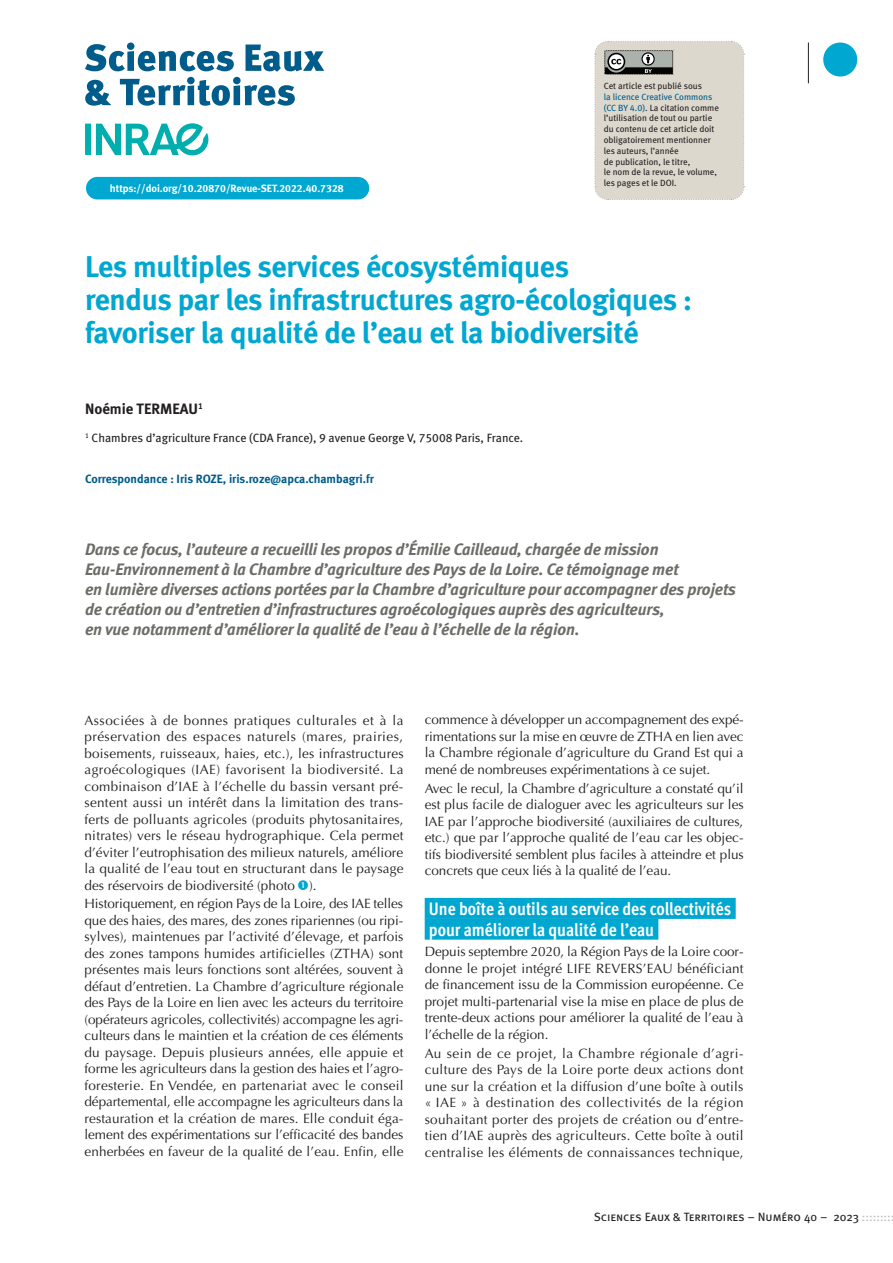
<style>
.page{position:relative;width:893px;height:1263px;background:#fff}
.page>*{position:absolute;margin:0;border:0;box-sizing:border-box;transform-origin:0 0}
.Titre_bleu{font:700 30px/33px "Meta Bold LF Roman";letter-spacing:-.01em;color:#00a7d1}
.H1_bleu{font:18px "Meta Cond OT Bold";color:#fff}
.H1_bleu_2e_ligne{font:18px "Meta Cond OT Bold";color:#fff}
.Chapeau{font:700 16.5px/19.8px "Meta Bold LF Italic";letter-spacing:-.005em;color:#6c6d67}
.Auteur{font:700 15px "Meta Bold LF Roman";color:#231f20}
.Texte_article{font:13.5px/16.5px "Optima";color:#231f20;text-align:justify}
.Affiliation_auteur{font:12px "Meta Book LF Roman";color:#231f20}
.Courriel_auteur_corr{font:700 12px "Meta Bold LF Roman";color:#005c8a}
.t1{font:12px "Meta Book Caps";color:#231f20}
.t2{font:700 10.5px "Meta Bold LF Roman";color:#fff}
.t3{font:9px/10.8px "Meta Book LF Roman";color:#231f20}
.s1{color:#005c8a}
.s2{color:#bcbdc0}
</style>
<div class="page">
<svg style="left:85px;top:43px;width:239px;height:63px"></svg>
<div style="left:85px;top:124px;width:6px;height:31px;background:#00afad"></div>
<svg style="left:96px;top:123px;width:112px;height:32px"></svg>
<div style="left:86px;top:177px;width:283px;height:22px;background:#00a7d1;border-radius:11px"></div>
<svg style="left:594px;top:41px;width:151px;height:159px;background:#d6d2c7"></svg>
<div style="left:823px;top:43px;width:34px;height:34px;background:#00a7d1;border-radius:50%"></div>
<hr style="left:808px;top:43px;width:1px;height:40px;background:#231f20">
<div style="left:425px;top:898px;width:311px;height:21px;background:#00a7d1"></div>
<div style="left:425px;top:919px;width:233px;height:21px;background:#00a7d1"></div>
<p class="t2" style="left:110px;top:182px;width:235px">https://doi.org/10.20870/Revue-SET.2022.40.7328</p>
<p class="t3" style="left:604px;top:80px;width:100px">Cet article est publié sous</p>
<p class="t3" style="left:604px;top:91px;width:117px"><span class="s1">la licence Creative Commons (CC BY 4.0)</span>. La citation comme l’utilisation de tout ou partie du contenu de cet article doit obligatoirement mentionner les auteurs, l’année<br>de publication, le titre,<br>le nom de la revue, le volume, les pages et le DOI.</p>
<p class="Titre_bleu" style="left:85px;top:250px;width:608px">Les multiples services écosystémiques<br>rendus par les infrastructures agro-écologiques : favoriser la qualité de l’eau et la biodiversité</p>
<p class="Auteur" style="left:85px;top:399px;width:119px">Noémie TERMEAU<sup>1</sup></p>
<p class="Affiliation_auteur" style="left:85px;top:431px;width:440px"><sup>1</sup> Chambres d’agriculture France (CDA France), 9 avenue George V, 75008 Paris, France.</p>
<p class="Courriel_auteur_corr" style="left:85px;top:472px;width:290px">Correspondance : Iris ROZE, iris.roze@apca.chambagri.fr</p>
<p class="Chapeau" style="left:85px;top:539px;width:652px">Dans ce focus, l’auteure a recueilli les propos d’Émilie Cailleaud, chargée de mission Eau-Environnement à la Chambre d’agriculture des Pays de la Loire. Ce témoignage met<br>en lumière diverses actions portées par la Chambre d’agriculture pour accompagner des projets de création ou d’entretien d’infrastructures agroécologiques auprès des agriculteurs,<br>en vue notamment d’améliorer la qualité de l’eau à l’échelle de la région.</p>
<p class="Texte_article" style="left:85px;top:712px;width:321px">Associées à de bonnes pratiques culturales et à la préservation des espaces naturels (mares, prairies, boisements, ruisseaux, haies, etc.), les infrastructures agroécologiques (IAE) favorisent la biodiversité. La combinaison d’IAE à l’échelle du bassin versant pré&shy;sentent aussi un intérêt dans la limitation des trans&shy;ferts de polluants agricoles (produits phytosanitaires, nitrates) vers le réseau hydrographique. Cela permet d’éviter l’eutrophisation des milieux naturels, améliore la qualité de l’eau tout en structurant dans le paysage des réservoirs de biodiversité (photo ).</p>
<p class="Texte_article" style="left:85px;top:896px;width:321px">Historiquement, en région Pays de la Loire, des IAE telles que des haies, des mares, des zones ripariennes (ou ripi&shy;sylves), maintenues par l’activité d’élevage, et parfois des zones tampons humides artificielles (ZTHA) sont présentes mais leurs fonctions sont altérées, souvent à défaut d’entretien. La Chambre d’agriculture régionale des Pays de la Loire en lien avec les acteurs du territoire (opérateurs agricoles, collectivités) accompagne les agri&shy;culteurs dans le maintien et la création de ces éléments du paysage. Depuis plusieurs années, elle appuie et forme les agriculteurs dans la gestion des haies et l’agro&shy;foresterie. En Vendée, en partenariat avec le conseil départemental, elle accompagne les agriculteurs dans la restauration et la création de mares. Elle conduit éga&shy;lement des expérimentations sur l’efficacité des bandes enherbées en faveur de la qualité de l’eau. Enfin, elle</p>
<p class="Texte_article" style="left:425px;top:712px;width:320px">commence à développer un accompagnement des expé&shy;rimentations sur la mise en œuvre de ZTHA en lien avec la Chambre régionale d’agriculture du Grand Est qui a mené de nombreuses expérimentations à ce sujet.</p>
<p class="Texte_article" style="left:425px;top:780px;width:321px">Avec le recul, la Chambre d’agriculture a constaté qu’il est plus facile de dialoguer avec les agriculteurs sur les IAE par l’approche biodiversité (auxiliaires de cultures, etc.) que par l’approche qualité de l’eau car les objec&shy;tifs biodiversité semblent plus faciles à atteindre et plus concrets que ceux liés à la qualité de l’eau.</p>
<p class="H1_bleu" style="left:429px;top:897px;width:304px">Une boîte à outils au service des collectivités</p>
<p class="H1_bleu_2e_ligne" style="left:429px;top:918px;width:227px">pour améliorer la qualité de l’eau</p>
<p class="Texte_article" style="left:425px;top:944px;width:320px">Depuis septembre 2020, la Région Pays de la Loire coor&shy;donne le projet intégré LIFE REVERS’EAU bénéficiant de financement issu de la Commission européenne. Ce projet multi-partenarial vise la mise en place de plus de trente-deux actions pour améliorer la qualité de l’eau à l’échelle de la région.</p>
<p class="Texte_article" style="left:425px;top:1045px;width:321px">Au sein de ce projet, la Chambre régionale d’agri&shy;culture des Pays de la Loire porte deux actions dont une sur la création et la diffusion d’une boîte à outils « IAE » à destination des collectivités de la région souhaitant porter des projets de création ou d’entre&shy;tien d’IAE auprès des agriculteurs. Cette boîte à outil centralise les éléments de connaissances technique,</p>
<p class="t1" style="left:594px;top:1210px;width:302px">Sciences Eaux &amp; Territoires – Numéro 40 – 2023 <span class="s2">:::::::::</span></p>
</div>
